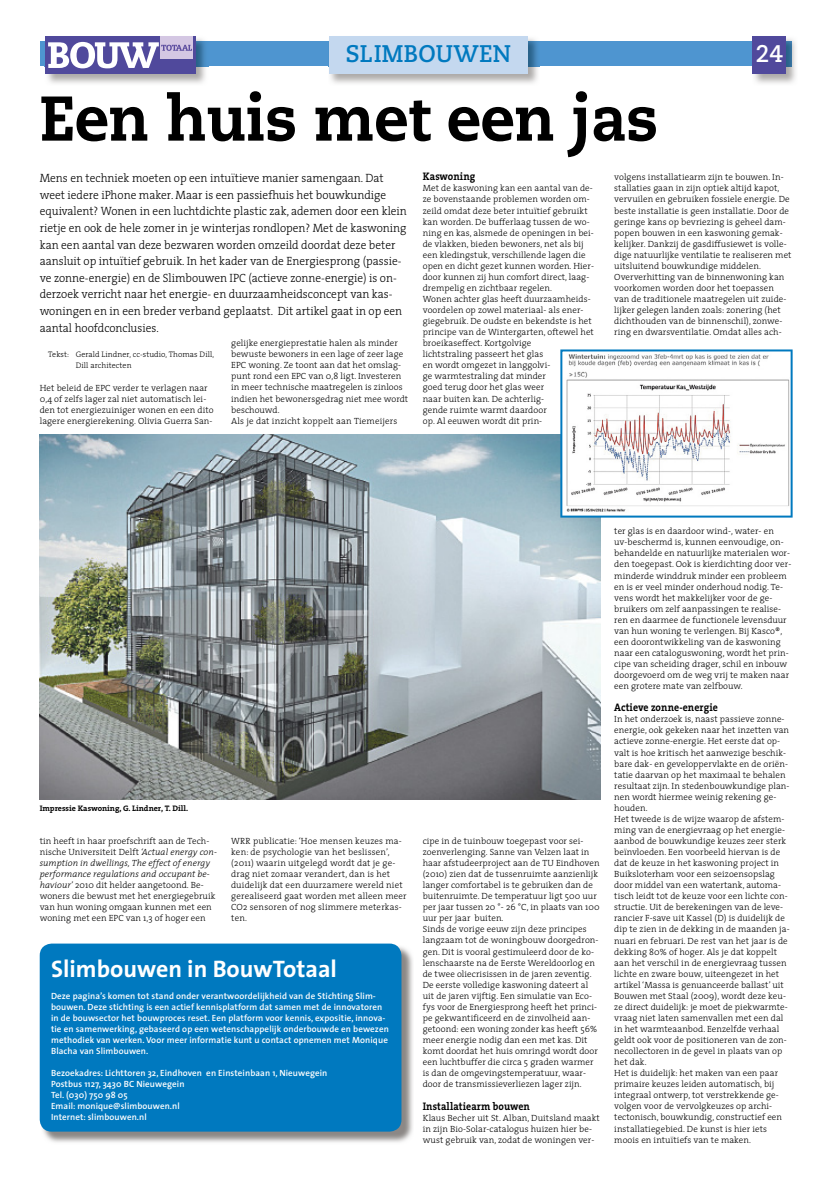
<style>
.page{position:relative;width:820px;height:1177px;background:#fff}
.page>*{position:absolute;margin:0;border:0;box-sizing:border-box;transform-origin:0 0}
.t1{font:800 63px "Caecilia";letter-spacing:-.01em;color:#000;scale:.95 1}
.t2{font:700 24px "The Sans";color:#fff}
.t3{font:700 24px "Caecilia";letter-spacing:.01em;color:#0079bf;scale:.95 1}
.t4{font:700 24px "Caecilia";color:#fff;scale:.95 1}
.t5{font:300 12px/16.6px "The Serif";color:#000;scale:.95 1}
.t6{font:700 11px "The Serif";letter-spacing:.01em;color:#000;scale:.9 1}
.t7{font:300 9px/11.1px "The Serif";letter-spacing:.01em;color:#000}
.t8{font:600 9px/11px "The Sans";letter-spacing:.01em;color:#fff}
.t9{font:300 8px/11.1px "The Serif";letter-spacing:.01em;color:#000}
.t10{font:700 8px "The Serif";color:#000}
.s1{font-style:italic}
</style>
<div class="page">
<div style="left:40px;top:41px;width:751px;height:25px;background:#4e95d0"></div>
<img style="left:754px;top:36px;width:42px;height:48px">
<img style="left:785px;top:41px;width:6px;height:25px">
<div style="left:752px;top:36px;width:33px;height:38px;background:#50499c"></div>
<img style="left:47px;top:38px;width:161px;height:46px">
<img style="left:196px;top:41px;width:12px;height:25px">
<div style="left:45px;top:36px;width:151px;height:38px;background:#50499c"></div>
<div style="left:160px;top:36px;width:33px;height:23px;background:#d4c7e3"></div>
<svg style="left:48px;top:42px;width:144px;height:26px"></svg>
<img style="left:330px;top:36px;width:209px;height:48px">
<img style="left:527px;top:41px;width:12px;height:25px">
<div style="left:328px;top:36px;width:199px;height:38px;background:#c4d8ef"></div>
<img style="left:41px;top:945px;width:372px;height:198px">
<div style="left:40px;top:943px;width:361px;height:188px;background:#0079bf;border-radius:12px"></div>
<img style="left:40px;top:435px;width:560px;height:364px">
<svg style="left:560px;top:349px;width:232px;height:168px"></svg>
<h2 class="t3" style="left:345px;top:39px;width:175px">SLIMBOUWEN</h2>
<h2 class="t4" style="left:755px;top:39px;width:30px">24</h2>
<h1 class="t1" style="left:40px;top:79px;width:652px">Een huis met een jas</h1>
<p class="t5" style="left:40px;top:169px;width:388px">Mens en techniek moeten op een intuïtieve manier samengaan. Dat weet iedere iPhone maker. Maar is een passiefhuis het bouwkundige equivalent? Wonen in een luchtdichte plastic zak, ademen door een klein rietje en ook de hele zomer in je winterjas rondlopen? Met de kaswoning kan een aantal van deze bezwaren worden omzeild doordat deze beter aansluit op intuïtief gebruik. In het kader van de Energiesprong (passie&shy;ve zonne-energie) en de Slimbouwen IPC (actieve zonne-energie) is on&shy;derzoek verricht naar het energie- en duurzaamheidsconcept van kas&shy;woningen en in een breder verband geplaatst. Dit artikel gaat in op een aantal hoofdconclusies.</p>
<p class="t9" style="left:76px;top:349px;width:140px;text-indent:-27px">Tekst: Gerald Lindner, cc-studio, Thomas Dill,<br>Dill architecten</p>
<p class="t7" style="left:40px;top:381px;width:175px">Het beleid de EPC verder te verlagen naar 0,4 of zelfs lager zal niet automatisch lei&shy;den tot energiezuiniger wonen en een dito lagere energierekening. Olivia Guerra San-</p>
<p class="t7" style="left:231px;top:337px;width:178px">gelijke energieprestatie halen als minder bewuste bewoners in een lage of zeer lage EPC woning. Ze toont aan dat het omslag&shy;punt rond een EPC van 0,8 ligt. Investeren in meer technische maatregelen is zinloos indien het bewonersgedrag niet mee wordt beschouwd.<br>Als je dat inzicht koppelt aan Tiemeijers</p>
<p class="t6" style="left:422px;top:167px;width:60px">Kaswoning</p>
<p class="t7" style="left:422px;top:182px;width:173px">Met de kaswoning kan een aantal van de&shy;ze bovenstaande problemen worden om&shy;zeild omdat deze beter intuïtief gebruikt kan worden. De bufferlaag tussen de wo&shy;ning en kas, alsmede de openingen in bei&shy;de vlakken, bieden bewoners, net als bij een kledingstuk, verschillende lagen die open en dicht gezet kunnen worden. Hier&shy;door kunnen zij hun comfort direct, laag&shy;drempelig en zichtbaar regelen.<br>Wonen achter glas heeft duurzaamheids&shy;voordelen op zowel materiaal- als ener&shy;giegebruik. De oudste en bekendste is het principe van de Wintergarten, oftewel het broeikaseffect. Kortgolvige<br>lichtstraling passeert het glas<br>en wordt omgezet in langgolvi-<br>ge warmtestraling dat minder<br>goed terug door het glas weer<br>naar buiten kan. De achterlig-<br>gende ruimte warmt daardoor<br>op. Al eeuwen wordt dit prin-</p>
<p class="t7" style="left:614px;top:171px;width:179px">volgens installatiearm zijn te bouwen. In&shy;stallaties gaan in zijn optiek altijd kapot, vervuilen en gebruiken fossiele energie. De beste installatie is geen installatie. Door de geringe kans op bevriezing is geheel dam&shy;popen bouwen in een kaswoning gemak&shy;kelijker. Dankzij de gasdiffusiewet is volle&shy;dige natuurlijke ventilatie te realiseren met uitsluitend bouwkundige middelen.<br>Oververhitting van de binnenwoning kan voorkomen worden door het toepassen<br>van de traditionele maatregelen uit zuide&shy;lijker gelegen landen zoals: zonering (het dichthouden van de binnenschil), zonwe&shy;ring en dwarsventilatie. Omdat alles ach-</p>
<p class="t10" style="left:40px;top:801px;width:150px">Impressie Kaswoning, G. Lindner, T. Dill.</p>
<p class="t7" style="left:40px;top:835px;width:179px">tin heeft in haar proefschrift aan de Tech&shy;nische Universiteit Delft <span class="s1">‘Actual energy con&shy;sumption in dwellings, The effect of energy performance regulations and occupant be&shy;haviour’</span> 2010 dit helder aangetoond. Be&shy;woners die bewust met het energiegebruik van hun woning omgaan kunnen met een woning met een EPC van 1,3 of hoger een</p>
<p class="t7" style="left:231px;top:835px;width:177px">WRR publicatie: ‘Hoe mensen keuzes ma&shy;ken: de psychologie van het beslissen’, (2011) waarin uitgelegd wordt dat je ge&shy;drag niet zomaar verandert, dan is het duidelijk dat een duurzamere wereld niet gerealiseerd gaat worden met alleen meer CO2 sensoren of nog slimmere meterkas&shy;ten.</p>
<h2 class="t2" style="left:51px;top:948px;width:287px">Slimbouwen in BouwTotaal</h2>
<p class="t8" style="left:51px;top:989px;width:339px">Deze pagina’s komen tot stand onder verantwoordelijkheid van de Stichting Slim&shy;bouwen. Deze stichting is een actief kennisplatform dat samen met de innovatoren in de bouwsector het bouwproces reset. Een platform voor kennis, expositie, innova&shy;tie en samenwerking, gebaseerd op een wetenschappelijk onderbouwde en bewezen methodiek van werken. Voor meer informatie kunt u contact opnemen met Monique Blacha van Slimbouwen.</p>
<p class="t8" style="left:51px;top:1066px;width:278px">Bezoekadres: Lichttoren 32, Eindhoven en Einsteinbaan 1, Nieuwegein Postbus 1127, 3430 BC Nieuwegein<br>Tel. (030) 750 98 05<br>Email: monique@slimbouwen.nl<br>Internet: slimbouwen.nl</p>
<p class="t7" style="left:422px;top:835px;width:178px">cipe in de tuinbouw toegepast voor sei&shy;zoenverlenging. Sanne van Velzen laat in haar afstudeerproject aan de TU Eindhoven (2010) zien dat de tussenruimte aanzienlijk langer comfortabel is te gebruiken dan de buitenruimte. De temperatuur ligt 500 uur per jaar tussen 20 °- 26 °C, in plaats van 100 uur per jaar buiten.<br>Sinds de vorige eeuw zijn deze principes langzaam tot de woningbouw doorgedron&shy;gen. Dit is vooral gestimuleerd door de ko&shy;lenschaarste na de Eerste Wereldoorlog en de twee oliecrisissen in de jaren zeventig.<br>De eerste volledige kaswoning dateert al uit de jaren vijftig. Een simulatie van Eco&shy;fys voor de Energiesprong heeft het princi&shy;pe gekwantificeerd en de zinvolheid aan&shy;getoond: een woning zonder kas heeft 56% meer energie nodig dan een met kas. Dit komt doordat het huis omringd wordt door een luchtbuffer die circa 5 graden warmer is dan de omgevingstemperatuur, waar&shy;door de transmissieverliezen lager zijn.</p>
<p class="t6" style="left:422px;top:1096px;width:121px">Installatiearm bouwen</p>
<p class="t7" style="left:422px;top:1111px;width:178px">Klaus Becher uit St. Alban, Duitsland maakt in zijn Bio-Solar-catalogus huizen hier be&shy;wust gebruik van, zodat de woningen ver-</p>
<p class="t7" style="left:614px;top:525px;width:178px">ter glas is en daardoor wind-, water- en uv-beschermd is, kunnen eenvoudige, on&shy;behandelde en natuurlijke materialen wor&shy;den toegepast. Ook is kierdichting door ver&shy;minderde winddruk minder een probleem en is er veel minder onderhoud nodig. Te&shy;vens wordt het makkelijker voor de ge&shy;bruikers om zelf aanpassingen te realise&shy;ren en daarmee de functionele levensduur van hun woning te verlengen. Bij Kasco®, een doorontwikkeling van de kaswoning naar een cataloguswoning, wordt het prin&shy;cipe van scheiding drager, schil en inbouw doorgevoerd om de weg vrij te maken naar een grotere mate van zelfbouw.</p>
<p class="t6" style="left:614px;top:698px;width:117px">Actieve zonne-energie</p>
<p class="t7" style="left:614px;top:713px;width:177px">In het onderzoek is, naast passieve zonne&shy;energie, ook gekeken naar het inzetten van actieve zonne-energie. Het eerste dat op&shy;valt is hoe kritisch het aanwezige beschik&shy;bare dak- en geveloppervlakte en de oriën&shy;tatie daarvan op het maximaal te behalen resultaat zijn. In stedenbouwkundige plan&shy;nen wordt hiermee weinig rekening ge&shy;houden.<br>Het tweede is de wijze waarop de afstem&shy;ming van de energievraag op het energie&shy;aanbod de bouwkundige keuzes zeer sterk beïnvloeden. Een voorbeeld hiervan is de dat de keuze in het kaswoning project in Buiksloterham voor een seizoensopslag door middel van een watertank, automa&shy;tisch leidt tot de keuze voor een lichte con&shy;structie. Uit de berekeningen van de leve&shy;rancier F-save uit Kassel (D) is duidelijk de dip te zien in de dekking in de maanden ja&shy;nuari en februari. De rest van het jaar is de dekking 80% of hoger. Als je dat koppelt aan het verschil in de energievraag tussen lichte en zware bouw, uiteengezet in het artikel ‘Massa is genuanceerde ballast’ uit Bouwen met Staal (2009), wordt deze keu&shy;ze direct duidelijk: je moet de piekwarmte&shy;vraag niet laten samenvallen met een dal in het warmteaanbod. Eenzelfde verhaal geldt ook voor de positioneren van de zon&shy;necollectoren in de gevel in plaats van op het dak.<br>Het is duidelijk: het maken van een paar primaire keuzes leiden automatisch, bij integraal ontwerp, tot verstrekkende ge&shy;volgen voor de vervolgkeuzes op archi&shy;tectonisch, bouwkundig, constructief een installatiegebied. De kunst is hier iets moois en intuïtiefs van te maken.</p>
</div>
